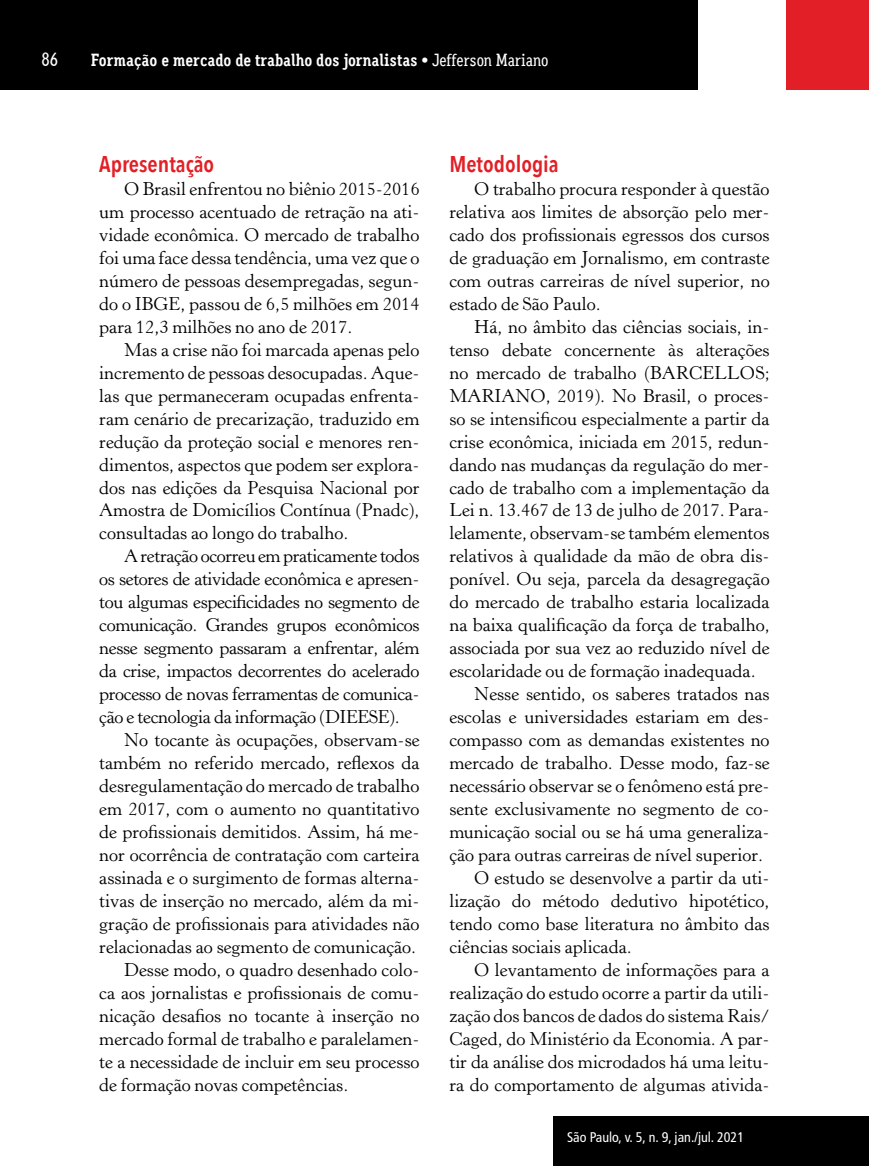
<style>
.page{position:relative;width:869px;height:1166px;background:#fff}
.page>*{position:absolute;margin:0;border:0;box-sizing:border-box;transform-origin:0 0}
.t1{font:600 22.75px "Avenir Next Condensed";color:#e21f26}
.t2{font:500 19.25px "Aaux Office";color:#fff}
.t3{font:18.38px/22.9px "Horley Old Style";color:#000;text-align:justify}
.t4{font:700 17.5px "Aaux Office";color:#fff}
.t5{font:condensed 14px "Frutiger LT Std";color:#fff}
.s1{font-weight:500}
</style>
<div class="page">
<div style="left:785px;top:0;width:83px;height:90px;background:#e21f26"></div>
<div style="left:0;top:0;width:697px;height:89px;background:#000"></div>
<div style="left:553px;top:1116px;width:314px;height:50px;background:#000"></div>
<p class="t2" style="left:42px;top:48px;width:19px">86</p>
<p class="t4" style="left:91px;top:49px;width:459px">Formação e mercado de trabalho dos jornalistas <span class="s1">• Jefferson Mariano</span></p>
<p class="t1" style="left:99px;top:150px;width:116px">Apresentação</p>
<p class="t3" style="left:99px;top:177px;width:321px;text-indent:25px">O Brasil enfrentou no biênio 2015-2016 um processo acentuado de retração na ati&shy;vidade econômica. O mercado de trabalho foi uma face dessa tendência, uma vez que o número de pessoas desempregadas, segun&shy;do o IBGE, passou de 6,5 milhões em 2014 para 12,3 milhões no ano de 2017.</p>
<p class="t3" style="left:99px;top:338px;width:321px;text-indent:25px">Mas a crise não foi marcada apenas pelo incremento de pessoas desocupadas. Aque&shy;las que permaneceram ocupadas enfrenta&shy;ram cenário de precarização, traduzido em redução da proteção social e menores ren&shy;dimentos, aspectos que podem ser explora&shy;dos nas edições da Pesquisa Nacional por Amostra de Domicílios Contínua (Pnadc), consultadas ao longo do trabalho.</p>
<p class="t3" style="left:99px;top:545px;width:322px;text-indent:25px">A retração ocorreu em praticamente todos os setores de atividade econômica e apresen&shy;tou algumas especificidades no segmento de comunicação. Grandes grupos econômicos nesse segmento passaram a enfrentar, além da crise, impactos decorrentes do acelerado processo de novas ferramentas de comunica&shy;ção e tecnologia da informação (DIEESE).</p>
<p class="t3" style="left:124px;top:729px;width:297px">No tocante às ocupações, observam-se</p>
<p class="t3" style="left:99px;top:752px;width:321px">também no referido mercado, reflexos da</p>
<p class="t3" style="left:99px;top:775px;width:321px">desregulamentação do mercado de trabalho</p>
<p class="t3" style="left:99px;top:798px;width:321px">em 2017, com o aumento no quantitativo</p>
<p class="t3" style="left:99px;top:821px;width:321px">de profissionais demitidos. Assim, há me-</p>
<p class="t3" style="left:99px;top:844px;width:321px">nor ocorrência de contratação com carteira</p>
<p class="t3" style="left:99px;top:867px;width:321px">assinada e o surgimento de formas alterna-</p>
<p class="t3" style="left:99px;top:890px;width:321px">tivas de inserção no mercado, além da mi-</p>
<p class="t3" style="left:99px;top:913px;width:321px">gração de profissionais para atividades não</p>
<p class="t3" style="left:99px;top:936px;width:318px">relacionadas ao segmento de comunicação.</p>
<p class="t3" style="left:124px;top:959px;width:297px">Desse modo, o quadro desenhado colo-</p>
<p class="t3" style="left:99px;top:982px;width:321px">ca aos jornalistas e profissionais de comu-</p>
<p class="t3" style="left:99px;top:1005px;width:321px">nicação desafios no tocante à inserção no</p>
<p class="t3" style="left:99px;top:1028px;width:321px">mercado formal de trabalho e paralelamen-</p>
<p class="t3" style="left:99px;top:1051px;width:321px">te a necessidade de incluir em seu processo</p>
<p class="t3" style="left:99px;top:1074px;width:250px">de formação novas competências.</p>
<p class="t1" style="left:449px;top:150px;width:111px">Metodologia</p>
<p class="t3" style="left:449px;top:177px;width:321px;text-indent:25px">O trabalho procura responder à questão relativa aos limites de absorção pelo mer&shy;cado dos profissionais egressos dos cursos de graduação em Jornalismo, em contraste com outras carreiras de nível superior, no estado de São Paulo.</p>
<p class="t3" style="left:474px;top:315px;width:297px">Há, no âmbito das ciências sociais, in-</p>
<p class="t3" style="left:449px;top:338px;width:321px">tenso debate concernente às alterações</p>
<p class="t3" style="left:449px;top:361px;width:321px">no mercado de trabalho (BARCELLOS;</p>
<p class="t3" style="left:449px;top:384px;width:321px">MARIANO, 2019). No Brasil, o proces-</p>
<p class="t3" style="left:449px;top:407px;width:321px">so se intensificou especialmente a partir da</p>
<p class="t3" style="left:449px;top:430px;width:321px">crise econômica, iniciada em 2015, redun-</p>
<p class="t3" style="left:449px;top:453px;width:321px">dando nas mudanças da regulação do mer-</p>
<p class="t3" style="left:449px;top:476px;width:321px">cado de trabalho com a implementação da</p>
<p class="t3" style="left:449px;top:499px;width:321px">Lei n. 13.467 de 13 de julho de 2017. Para-</p>
<p class="t3" style="left:449px;top:522px;width:321px">lelamente, observam-se também elementos</p>
<p class="t3" style="left:449px;top:545px;width:321px">relativos à qualidade da mão de obra dis-</p>
<p class="t3" style="left:449px;top:568px;width:321px">ponível. Ou seja, parcela da desagregação</p>
<p class="t3" style="left:449px;top:591px;width:321px">do mercado de trabalho estaria localizada</p>
<p class="t3" style="left:449px;top:614px;width:321px">na baixa qualificação da força de trabalho,</p>
<p class="t3" style="left:449px;top:637px;width:321px">associada por sua vez ao reduzido nível de</p>
<p class="t3" style="left:449px;top:660px;width:307px">escolaridade ou de formação inadequada.</p>
<p class="t3" style="left:474px;top:683px;width:297px">Nesse sentido, os saberes tratados nas</p>
<p class="t3" style="left:449px;top:706px;width:321px">escolas e universidades estariam em des-</p>
<p class="t3" style="left:449px;top:729px;width:321px">compasso com as demandas existentes no</p>
<p class="t3" style="left:449px;top:752px;width:321px">mercado de trabalho. Desse modo, faz-se</p>
<p class="t3" style="left:449px;top:775px;width:321px">necessário observar se o fenômeno está pre-</p>
<p class="t3" style="left:449px;top:798px;width:321px">sente exclusivamente no segmento de co-</p>
<p class="t3" style="left:449px;top:821px;width:321px">municação social ou se há uma generaliza-</p>
<p class="t3" style="left:449px;top:844px;width:315px">ção para outras carreiras de nível superior.</p>
<p class="t3" style="left:474px;top:867px;width:297px">O estudo se desenvolve a partir da uti-</p>
<p class="t3" style="left:449px;top:890px;width:321px">lização do método dedutivo hipotético,</p>
<p class="t3" style="left:449px;top:913px;width:321px">tendo como base literatura no âmbito das</p>
<p class="t3" style="left:449px;top:936px;width:184px">ciências sociais aplicada.</p>
<p class="t3" style="left:474px;top:959px;width:297px">O levantamento de informações para a</p>
<p class="t3" style="left:449px;top:982px;width:321px">realização do estudo ocorre a partir da utili-</p>
<p class="t3" style="left:449px;top:1005px;width:321px">zação dos bancos de dados do sistema Rais/</p>
<p class="t3" style="left:449px;top:1028px;width:321px">Caged, do Ministério da Economia. A par-</p>
<p class="t3" style="left:449px;top:1051px;width:321px">tir da análise dos microdados há uma leitu-</p>
<p class="t3" style="left:449px;top:1074px;width:321px">ra do comportamento de algumas ativida-</p>
<p class="t5" style="left:567px;top:1129px;width:178px">São Paulo, v. 5, n. 9, jan./jul. 2021</p>
</div>
